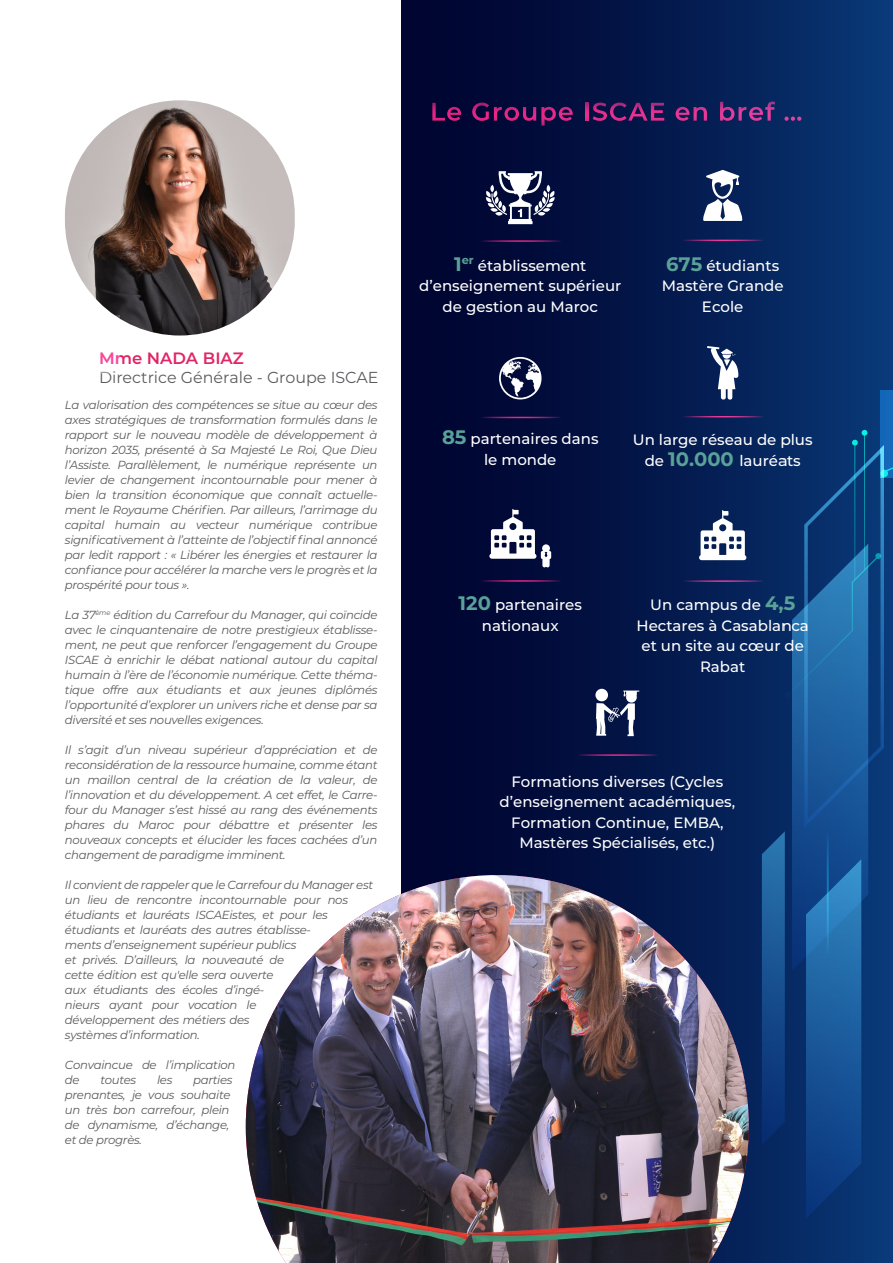
<style>
.page{position:relative;width:893px;height:1263px;background:#fff}
.page>*{position:absolute;margin:0;border:0;box-sizing:border-box;transform-origin:0 0}
.t1{font:600 16.5px "Montserrat";color:#e12566}
.t2{font:15.9px "Montserrat";color:#5b5a5e}
.t3{font:500 15px/20.5px "Montserrat";color:#fff;text-align:center}
.t4{font:italic 11.7px/15px "Montserrat";letter-spacing:-.025em;color:#5b5a5e;text-align:justify}
.s1{font-weight:700;font-size:19.5px;color:#5aa197}
</style>
<div class="page">
<div style="left:402px;top:0;width:491px;height:1263px;background:linear-gradient(to right,#000027,#093573)"></div>
<svg style="left:432px;top:103px;width:29px;height:18px"></svg>
<svg style="left:472px;top:103px;width:101px;height:23px;background:#3d124d"></svg>
<svg style="left:585px;top:103px;width:3px;height:18px"></svg>
<svg style="left:593px;top:103px;width:71px;height:18px"></svg>
<svg style="left:676px;top:107px;width:31px;height:14px"></svg>
<svg style="left:720px;top:102px;width:55px;height:19px"></svg>
<svg style="left:784px;top:117px;width:17px;height:4px"></svg>
<img style="left:65px;top:100px;width:230px;height:235px;border-radius:115px">
<hr style="left:479px;top:240px;width:82px;height:2px;background:#fff">
<svg style="left:485px;top:171px;width:70px;height:53px"></svg>
<hr style="left:682px;top:240px;width:82px;height:1px;background:#fff">
<svg style="left:701px;top:170px;width:44px;height:51px"></svg>
<hr style="left:479px;top:417px;width:82px;height:1px;background:#fff">
<svg style="left:499px;top:357px;width:42px;height:42px"></svg>
<hr style="left:682px;top:580px;width:82px;height:2px;background:#fff">
<svg style="left:699px;top:510px;width:47px;height:50px"></svg>
<hr style="left:479px;top:580px;width:82px;height:2px;background:#fff">
<svg style="left:489px;top:509px;width:62px;height:58px"></svg>
<hr style="left:576px;top:754px;width:82px;height:2px;background:#fff">
<svg style="left:595px;top:689px;width:44px;height:47px"></svg>
<hr style="left:682px;top:416px;width:82px;height:1px;background:#fff">
<svg style="left:707px;top:346px;width:31px;height:55px"></svg>
<img style="left:246px;top:875px;width:503px;height:388px">
<svg style="left:762px;top:390px;width:131px;height:828px;background:#114583"></svg>
<h1 class="t1" style="left:99px;top:346px;width:146px">Mme NADA BIAZ</h1>
<h2 class="t2" style="left:99px;top:366px;width:281px">Directrice Générale - Groupe ISCAE</h2>
<p class="t4" style="left:65px;top:397px;width:314px">La valorisation des compétences se situe au cœur des axes stratégiques de transformation formulés dans le rapport sur le nouveau modèle de développement à horizon 2035, présenté à Sa Majesté Le Roi, Que Dieu l’Assiste. Parallèlement, le numérique représente un levier de changement incontournable pour mener à bien la transition économique que connaît actuelle&shy;ment le Royaume Chérifien. Par ailleurs, l’arrimage du capital humain au vecteur numérique contribue significativement à l’atteinte de l’objectif final annoncé par ledit rapport : « Libérer les énergies et restaurer la confiance pour accélérer la marche vers le progrès et la prospérité pour tous ».</p>
<p class="t4" style="left:65px;top:607px;width:314px">La 37<sup>ème</sup> édition du Carrefour du Manager, qui coïncide avec le cinquantenaire de notre prestigieux établisse&shy;ment, ne peut que renforcer l’engagement du Groupe ISCAE à enrichir le débat national autour du capital humain à l’ère de l’économie numérique. Cette théma&shy;tique offre aux étudiants et aux jeunes diplômés l’opportunité d’explorer un univers riche et dense par sa diversité et ses nouvelles exigences.</p>
<p class="t4" style="left:65px;top:742px;width:314px">Il s’agit d’un niveau supérieur d’appréciation et de reconsidération de la ressource humaine, comme étant un maillon central de la création de la valeur, de l’innovation et du développement. A cet effet, le Carre&shy;four du Manager s’est hissé au rang des événements phares du Maroc pour débattre et présenter les nouveaux concepts et élucider les faces cachées d’un changement de paradigme imminent.</p>
<p class="t4" style="left:65px;top:877px;width:310px;text-align:left">Il convient de rappeler que le Carrefour du Manager est un lieu de rencontre incontournable pour nos étudiants et lauréats ISCAEistes, et pour les étudiants et lauréats des autres établisse-<br>ments d’enseignement supérieur publics<br>et privés. D’ailleurs, la nouveauté de<br>cette édition est qu'elle sera ouverte<br>aux étudiants des écoles d’ingé-<br>nieurs ayant pour vocation le<br>développement des métiers des<br>systèmes d’information.</p>
<p class="t4" style="left:65px;top:1057px;width:172px">Convaincue de l’implication de</p>
<p class="t4" style="left:65px;top:1072px;width:169px;text-align:left;text-indent:128px">parties prenantes, je vous souhaite un très bon carrefour, plein de dynamisme, d’échange, et de progrès.</p>
<p class="t4" style="left:100px;top:1072px;width:38px">toutes</p>
<p class="t4" style="left:157px;top:1072px;width:17px">les</p>
<p class="t3" style="left:419px;top:255px;width:204px"><span class="s1">1</span><sup>er</sup> établissement d’enseignement supérieur de gestion au Maroc</p>
<p class="t3" style="left:662px;top:255px;width:123px"><span class="s1">675</span> étudiants<br>Mastère Grande<br>Ecole</p>
<p class="t3" style="left:442px;top:428px;width:158px"><span class="s1">85</span> partenaires dans le monde</p>
<p class="t3" style="left:633px;top:429px;width:181px">Un large réseau de plus de <span class="s1">10.000</span> lauréats</p>
<p class="t3" style="left:459px;top:594px;width:125px"><span class="s1">120</span> partenaires nationaux</p>
<p class="t3" style="left:636px;top:594px;width:174px">Un campus de <span class="s1">4,5<br></span>Hectares à Casablanca et un site au cœur de<br>Rabat</p>
<p class="t3" style="left:499px;top:771px;width:237px">Formations diverses (Cycles d’enseignement académiques,<br>Formation Continue, EMBA,<br>Mastères Spécialisés, etc.)</p>
</div>
